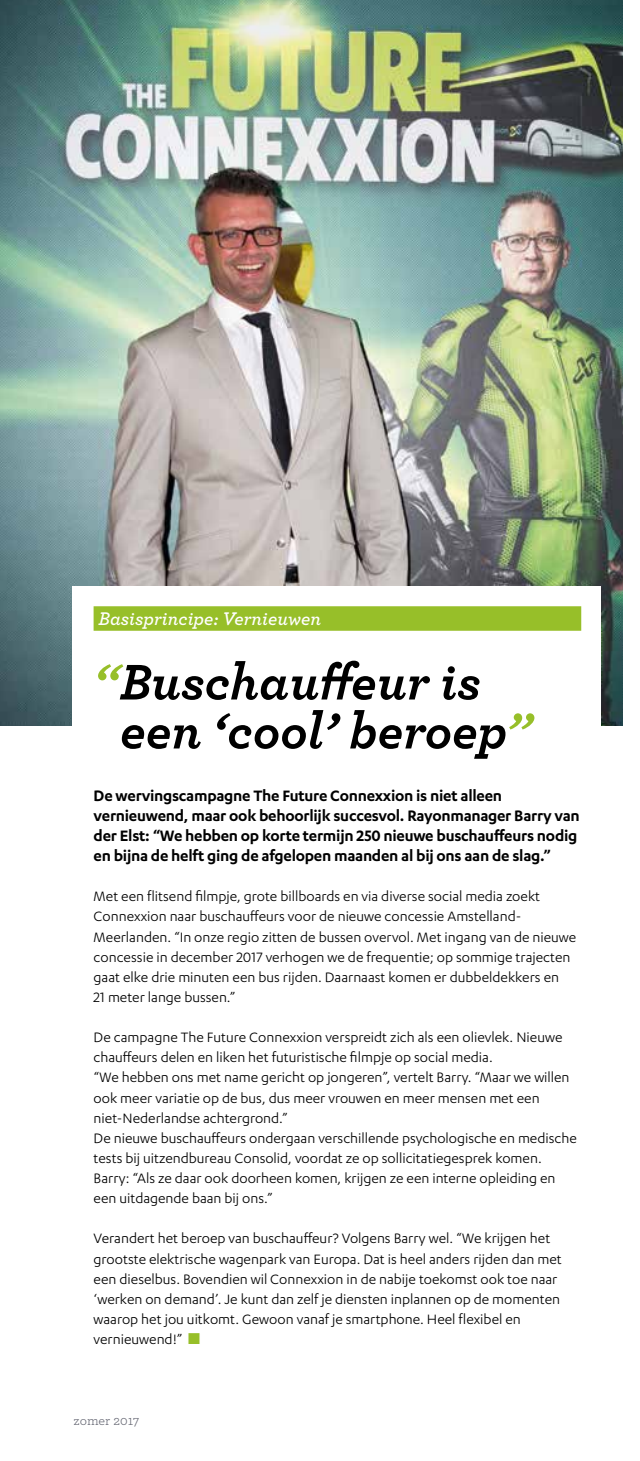
<style>
.page{position:relative;width:640px;height:1461px;background:#fff}
.page>*{position:absolute;margin:0;border:0;box-sizing:border-box;transform-origin:0 0}
.t1{font:italic 700 52.5px/49px "Archer";color:#000}
.t2{font:italic 600 19.25px "Archer";color:#fff}
.t3{font:600 17.5px/20.1px "Karbon";letter-spacing:-.015em;color:#000}
.t4{font:15.75px/20.1px "Karbon";color:#000}
.t5{font:14px "Archer";color:#666874}
.s1{color:#97bf29}
</style>
<div class="page">
<img style="left:0;top:0;width:622px;height:726px">
<div style="left:73px;top:586px;width:527px;height:258px;background:#fff"></div>
<div style="left:94px;top:606px;width:487px;height:25px;background:#97bf29"></div>
<p class="t2" style="left:99px;top:604px;width:224px">Basisprincipe: Vernieuwen</p>
<h1 class="t1" style="left:120px;top:653px;width:414px;text-indent:-27px"><span class="s1">“</span>Buschauffeur is een ‘cool’ beroep<span class="s1">”</span></h1>
<p class="t3" style="left:94px;top:785px;width:487px">De wervingscampagne The Future Connexxion is niet alleen vernieuwend, maar ook behoorlijk succesvol. Rayonmanager Barry van der Elst: “We hebben op korte termijn 250 nieuwe buschauffeurs nodig en bijna de helft ging de afgelopen maanden al bij ons aan de slag.”</p>
<p class="t4" style="left:94px;top:886px;width:484px">Met een flitsend filmpje, grote billboards en via diverse social media zoekt Connexxion naar buschauffeurs voor de nieuwe concessie Amstelland-Meerlanden. “In onze regio zitten de bussen overvol. Met ingang van de nieuwe concessie in december 2017 verhogen we de frequentie; op sommige trajecten gaat elke drie minuten een bus rijden. Daarnaast komen er dubbeldekkers en<br>21 meter lange bussen.”</p>
<p class="t4" style="left:94px;top:1027px;width:485px">De campagne The Future Connexxion verspreidt zich als een olievlek. Nieuwe chauffeurs delen en liken het futuristische filmpje op social media.<br>“We hebben ons met name gericht op jongeren”, vertelt Barry. “Maar we willen ook meer variatie op de bus, dus meer vrouwen en meer mensen met een niet-Nederlandse achtergrond.”<br>De nieuwe buschauffeurs ondergaan verschillende psychologische en medische tests bij uitzendbureau Consolid, voordat ze op sollicitatiegesprek komen.<br>Barry: “Als ze daar ook doorheen komen, krijgen ze een interne opleiding en een uitdagende baan bij ons.”</p>
<p class="t4" style="left:94px;top:1228px;width:470px">Verandert het beroep van buschauffeur? Volgens Barry wel. “We krijgen het grootste elektrische wagenpark van Europa. Dat is heel anders rijden dan met een dieselbus. Bovendien wil Connexxion in de nabije toekomst ook toe naar ‘werken on demand’. Je kunt dan zelf je diensten inplannen op de momenten waarop het jou uitkomt. Gewoon vanaf je smartphone. Heel flexibel en vernieuwend!” <span class="s1">■</span></p>
<p class="t5" style="left:74px;top:1410px;width:67px">zomer 2017</p>
</div>
